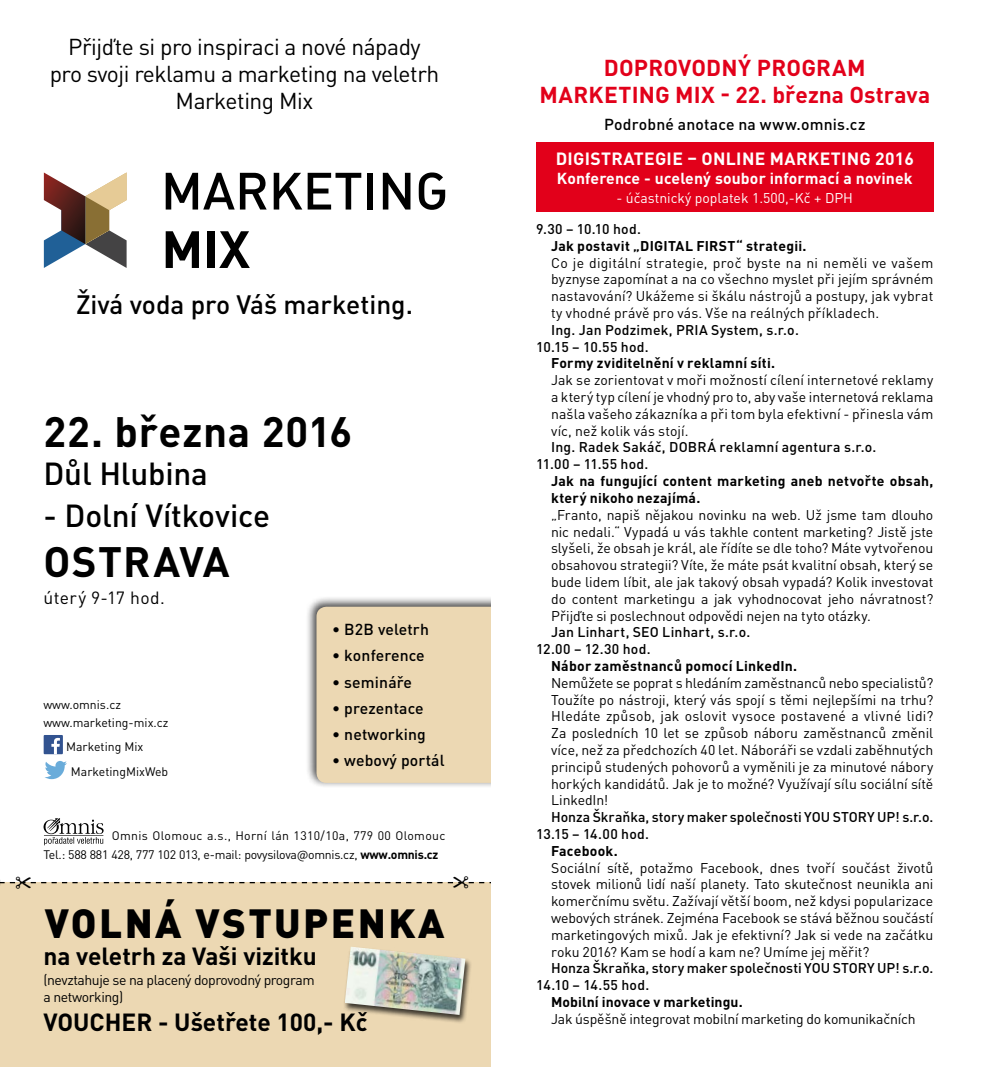
<style>
.page{position:relative;width:983px;height:1067px;background:#fff}
.page>*{position:absolute;margin:0;border:0;box-sizing:border-box;transform-origin:0 0}
.t1{font:700 42px "DIN Pro";letter-spacing:.02em;color:#000}
.t2{font:900 40.25px "DIN Pro";letter-spacing:.06em;color:#000}
.t3{font:500 31.5px "DIN Pro";letter-spacing:-.005em;color:#000}
.t4{font:500 26.25px "DIN Pro";color:#000}
.t5{font:700 24.5px "DIN Pro";color:#000}
.t6{font:22.75px/27.3px "DIN Pro";letter-spacing:-.02em;color:#000;text-align:center}
.t7{font:700 22.75px/27.3px "DIN Pro";letter-spacing:.01em;color:#e2001a;text-align:center}
.t8{font:700 17.5px "DIN Pro";letter-spacing:.02em;color:#fff}
.t9{font:17.5px "DIN Pro";letter-spacing:.025em;color:#000}
.t10{font:500 15.75px "DIN Pro";letter-spacing:.01em;color:#000}
.t11{font:700 15.75px "DIN Pro";letter-spacing:.01em;color:#fff}
.t12{font:14px/16.8px "DIN Pro";letter-spacing:-.005em;color:#000;text-align:justify}
.t13{font:500 14px/16.8px "DIN Pro";letter-spacing:.01em;color:#000}
.t14{font:700 14px/16.8px "DIN Pro";letter-spacing:.015em;color:#000}
.t15{font:14px/16.8px "DIN Pro";letter-spacing:-.03em;color:#000}
.t16{font:14px "DIN Pro";color:#fff}
.t17{font:12.25px "DIN Pro";letter-spacing:-.02em;color:#000}
.t18{font:12.25px/17.5px "DIN Pro";color:#000}
.t19{font:12.25px "DIN Pro";letter-spacing:.03em;color:#000}
.s1{font-weight:700}
</style>
<div class="page">
<div style="left:0;top:882px;width:505px;height:185px;background:#ecd8b3"></div>
<div style="left:305px;top:595px;width:223px;height:193px;background:#000;opacity:.75"></div>
<div style="left:316px;top:606px;width:206px;height:177px;background:#ecd8b3;border-radius:10px"></div>
<svg style="left:166px;top:173px;width:68px;height:36px"></svg>
<svg style="left:240px;top:173px;width:26px;height:36px"></svg>
<svg style="left:273px;top:173px;width:88px;height:36px"></svg>
<div style="left:367px;top:173px;width:6px;height:36px;background:#000"></div>
<svg style="left:383px;top:173px;width:27px;height:36px"></svg>
<svg style="left:418px;top:172px;width:27px;height:38px"></svg>
<svg style="left:166px;top:231px;width:33px;height:37px"></svg>
<div style="left:207px;top:231px;width:8px;height:37px;background:#000"></div>
<svg style="left:219px;top:231px;width:31px;height:37px"></svg>
<svg style="left:44px;top:172px;width:83px;height:96px"></svg>
<div style="left:44px;top:735px;width:19px;height:19px;background:#325390"></div>
<svg style="left:51px;top:738px;width:9px;height:16px"></svg>
<svg style="left:45px;top:761px;width:22px;height:18px"></svg>
<svg style="left:44px;top:818px;width:60px;height:27px"></svg>
<div style="left:343px;top:946px;width:129px;height:77px;background:#000;opacity:.75"></div>
<img style="left:345px;top:946px;width:120px;height:69px">
<div style="left:491px;top:0;width:491px;height:1067px;background:#fff"></div>
<div style="left:536px;top:142px;width:397px;height:70px;background:#e2001a"></div>
<svg style="left:0;top:880px;width:491px;height:5px"></svg>
<h3 class="t6" style="left:50px;top:32px;width:391px">Přijďte si pro inspiraci a nové nápady pro svoji reklamu a marketing na veletrh<br>Marketing Mix</h3>
<h3 class="t4" style="left:76px;top:287px;width:338px">Živá voda pro Váš marketing.</h3>
<h1 class="t1" style="left:43px;top:403px;width:310px">22. března 2016</h1>
<h3 class="t3" style="left:43px;top:452px;width:166px">Důl Hlubina</h3>
<h3 class="t3" style="left:43px;top:494px;width:228px">- Dolní Vítkovice</h3>
<h1 class="t1" style="left:44px;top:534px;width:187px">Ostrava</h1>
<p class="t9" style="left:43px;top:585px;width:123px">úterý 9-17 hod.</p>
<p class="t10" style="left:332px;top:618px;width:98px">• B2B veletrh</p>
<p class="t10" style="left:332px;top:645px;width:94px">• konference</p>
<p class="t10" style="left:332px;top:671px;width:81px">• semináře</p>
<p class="t10" style="left:332px;top:697px;width:93px">• prezentace</p>
<p class="t10" style="left:332px;top:723px;width:95px">• networking</p>
<p class="t10" style="left:332px;top:750px;width:114px">• webový portál</p>
<p class="t18" style="left:43px;top:695px;width:127px">www.omnis.cz www.marketing-mix.cz</p>
<p class="t18" style="left:71px;top:734px;width:99px;line-height:24.5px;text-indent:-5px">Marketing Mix<br>MarketingMixWeb</p>
<p class="t19" style="left:112px;top:827px;width:335px">Omnis Olomouc a.s., Horní lán 1310/10a, 779 00 Olomouc</p>
<p class="t17" style="left:43px;top:845px;width:396px">Tel.: 588 881 428, 777 102 013, e-mail: povysilova@omnis.cz, <span class="s1">www.omnis.cz</span></p>
<h2 class="t2" style="left:45px;top:896px;width:401px">VOLNÁ VSTUPENKA</h2>
<h3 class="t5" style="left:43px;top:939px;width:275px">na veletrh za Vaši vizitku</h3>
<p class="t15" style="left:43px;top:970px;width:273px">(nevztahuje se na placený doprovodný program a networking)</p>
<h3 class="t5" style="left:43px;top:1005px;width:325px">VOUCHER - Ušetřete 100,- Kč</h3>
<h3 class="t7" style="left:539px;top:53px;width:392px">DOPROVODNÝ PROGRAM<br>marketing m ix - 22. března Ostrava</h3>
<p class="t10" style="left:604px;top:114px;width:263px">Podrobné anotace na www.omnis.cz</p>
<p class="t8" style="left:555px;top:147px;width:359px">Digistrategie – On line Marketing 2016</p>
<p class="t11" style="left:556px;top:168px;width:357px">Konference - ucelený soubor informací a novinek</p>
<p class="t16" style="left:616px;top:188px;width:238px">- účastnický poplatek 1.500,-Kč + DPH</p>
<p class="t13" style="left:536px;top:220px;width:106px">9.30 – 10.10 hod.</p>
<p class="t14" style="left:551px;top:237px;width:121px">Jak postavit „DI GITAL</p>
<p class="t14" style="left:696px;top:237px;width:17px">FIRST</p>
<p class="t14" style="left:735px;top:237px;width:72px">“ strategii.</p>
<p class="t12" style="left:551px;top:253px;width:383px">Co je digitální strategie, proč byste na ni neměli ve vašem byznyse zapomínat a na co všechno myslet při jejím správném nastavování? Ukážeme si škálu nástrojů a postupy, jak vybrat ty vhodné právě pro vás. Vše na reálných příkladech.</p>
<p class="t13" style="left:536px;top:321px;width:264px;text-indent:15px">Ing. Jan Podzimek, PRIA System, s.r.o.<br>10.15 – 10.55 hod.</p>
<p class="t14" style="left:551px;top:354px;width:225px">Formy zviditelnění v reklamní síti.</p>
<p class="t12" style="left:551px;top:371px;width:384px">Jak se zorientovat v moři možností cílení internetové reklamy a který typ cílení je vhodný pro to, aby vaše internetová reklama našla vašeho zákazníka a při tom byla efektivní - přinesla vám víc, než kolik vás stojí.</p>
<p class="t13" style="left:536px;top:438px;width:342px;text-indent:15px">Ing. Radek Sakáč, DOBRÁ reklamní agentura s.r.o.<br>11.00 – 11.55 hod.</p>
<p class="t14" style="left:551px;top:472px;width:383px">Jak na fungující content marketing aneb netvořte obsah, který nikoho nezajímá.</p>
<p class="t12" style="left:551px;top:505px;width:384px">„Franto, napiš nějakou novinku na web. Už jsme tam dlouho nic nedali.“ Vypadá u vás takhle content marketing? Jistě jste slyšeli, že obsah je král, ale řídíte se dle toho? Máte vytvořenou obsahovou strategii? Víte, že máte psát kvalitní obsah, který se bude lidem líbit, ale jak takový obsah vypadá? Kolik investovat do content marketingu a jak vyhodnocovat jeho návratnost?<br>Přijďte si poslechnout odpovědi nejen na tyto otázky.</p>
<p class="t13" style="left:536px;top:623px;width:215px;text-indent:15px">Jan Linhart, SEO Linhart, s.r.o.<br>12.00 – 12.30 hod.</p>
<p class="t14" style="left:551px;top:657px;width:247px">Nábor zaměstnanců pomocí LinkedI n.</p>
<p class="t12" style="left:551px;top:673px;width:384px">Nemůžete se poprat s hledáním zaměstnanců nebo specialistů?<br>Toužíte po nástroji, který vás spojí s těmi nejlepšími na trhu?<br>Hledáte způsob, jak oslovit vysoce postavené a vlivné lidi?<br>Za posledních 10 let se způsob náboru zaměstnanců změnil více, než za předchozích 40 let. Náboráři se vzdali zaběhnutých principů studených pohovorů a vyměnili je za minutové nábory horkých kandidátů. Jak je to možné? Využívají sílu sociální sítě LinkedIn!</p>
<p class="t13" style="left:536px;top:808px;width:398px;text-indent:15px">Honza Škraňka, story maker společnosti YOU STORY UP! s.r.o.<br>13.15 – 14.00 hod.</p>
<p class="t14" style="left:551px;top:841px;width:68px">Facebook.</p>
<p class="t12" style="left:551px;top:858px;width:384px">Sociální sítě, potažmo Facebook, dnes tvoří součást životů stovek milionů lidí naší planety. Tato skutečnost neunikla ani komerčnímu světu. Zažívají větší boom, než kdysi popularizace webových stránek. Zejména Facebook se stává běžnou součástí marketingových mixů. Jak je efektivní? Jak si vede na začátku roku 2016? Kam se hodí a kam ne? Umíme jej měřit?</p>
<p class="t13" style="left:536px;top:959px;width:398px;text-indent:15px">Honza Škraňka, story maker společnosti YOU STORY UP! s.r.o.<br>14.10 – 14.55 hod.</p>
<p class="t14" style="left:551px;top:993px;width:193px">Mobilní inovace v marketingu.</p>
<p class="t12" style="left:551px;top:1009px;width:366px">Jak úspěšně integrovat mobilní marketing do komunikačních</p>
</div>
